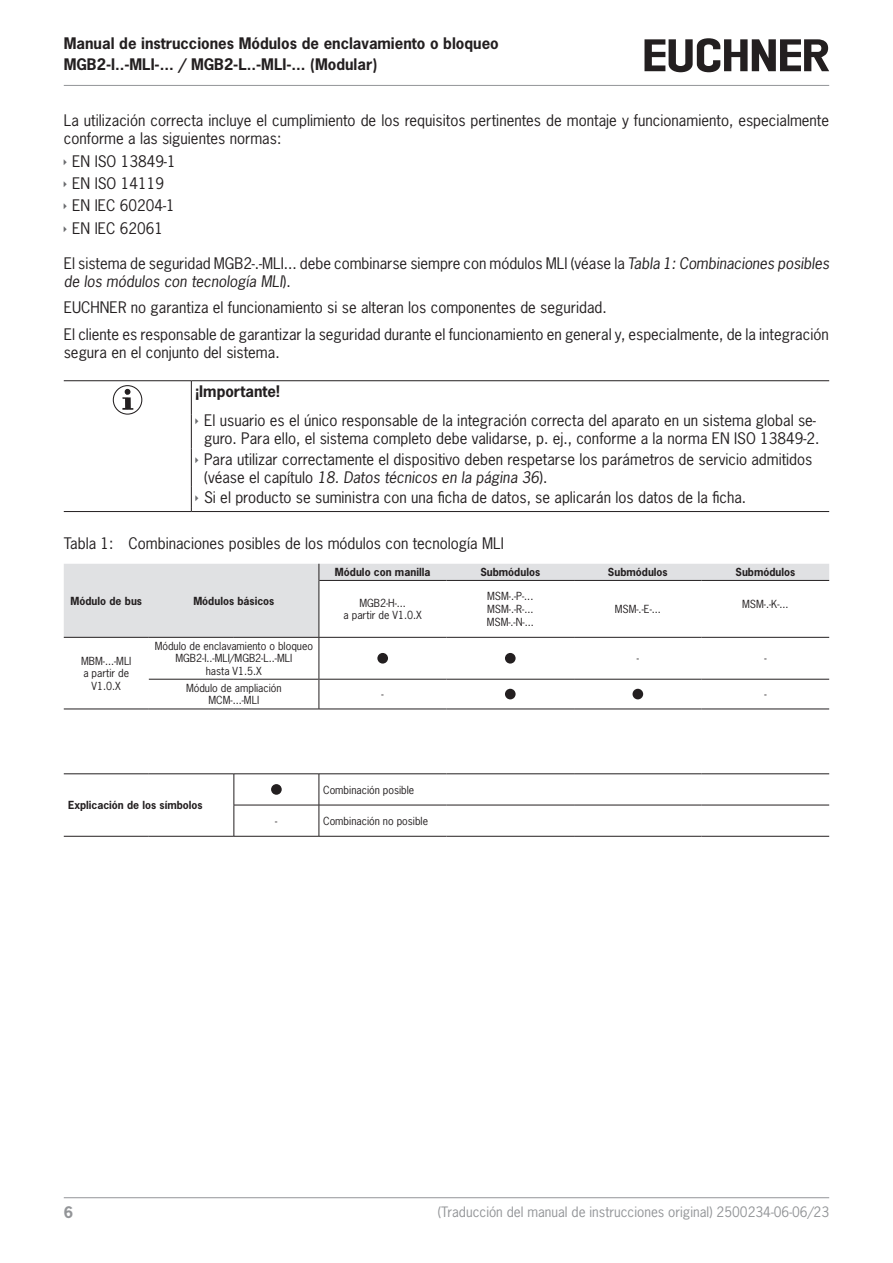
<style>
.page{position:relative;width:893px;height:1263px;background:#fff}
.page>*{position:absolute;margin:0;border:0;box-sizing:border-box;transform-origin:0 0}
.paragraph_last{font:15px/18px "News Gothic Std";color:#231f20}
.paragraph{font:15px/18px "News Gothic Std";color:#231f20}
.paragraph-2{font:700 15px/20.1px "News Gothic Std";color:#231f20}
.t1{font:700 15px "News Gothic Std";color:#939598}
.t2{font:13.5px "News Gothic Std";color:#939598}
.tablebodycentred{font:10.5px/12.6px "News Gothic Std";color:#231f20;text-align:center}
.tableheadcentered{font:700 10.5px "News Gothic Std";color:#231f20}
.tablebodyleft{font:10.5px "News Gothic Std";color:#231f20}
.tableheadleft{font:700 10.5px "News Gothic Std";color:#231f20}
.s1{font-style:italic}
</style>
<div class="page">
<hr style="left:64px;top:85px;width:765px;height:1px;background:#939598">
<hr style="left:64px;top:1197px;width:765px;height:1px;background:#939598">
<svg style="left:644px;top:38px;width:185px;height:34px"></svg>
<hr style="left:64px;top:380px;width:127px;height:1px;background:#231f20">
<hr style="left:191px;top:380px;width:638px;height:1px;background:#231f20">
<hr style="left:191px;top:381px;width:1px;height:34px;background:#231f20">
<hr style="left:191px;top:415px;width:1px;height:34px;background:#231f20">
<hr style="left:191px;top:449px;width:1px;height:38px;background:#231f20">
<hr style="left:64px;top:511px;width:127px;height:1px;background:#231f20">
<hr style="left:191px;top:511px;width:638px;height:1px;background:#231f20">
<svg style="left:113px;top:385px;width:29px;height:30px"></svg>
<svg style="left:122px;top:389px;width:11px;height:21px"></svg>
<svg style="left:64px;top:564px;width:765px;height:73px"></svg>
<hr style="left:319px;top:580px;width:127px;height:1px;background:#231f20">
<hr style="left:446px;top:580px;width:128px;height:1px;background:#231f20">
<hr style="left:574px;top:580px;width:128px;height:1px;background:#231f20">
<hr style="left:702px;top:580px;width:127px;height:1px;background:#231f20">
<hr style="left:149px;top:679px;width:85px;height:1px;background:#231f20">
<hr style="left:234px;top:679px;width:85px;height:1px;background:#231f20">
<hr style="left:319px;top:679px;width:127px;height:1px;background:#231f20">
<hr style="left:446px;top:679px;width:128px;height:1px;background:#231f20">
<hr style="left:574px;top:679px;width:128px;height:1px;background:#231f20">
<hr style="left:702px;top:679px;width:127px;height:1px;background:#231f20">
<hr style="left:64px;top:709px;width:85px;height:1px;background:#231f20">
<hr style="left:149px;top:709px;width:85px;height:1px;background:#231f20">
<hr style="left:234px;top:709px;width:85px;height:1px;background:#231f20">
<hr style="left:319px;top:709px;width:127px;height:1px;background:#231f20">
<hr style="left:446px;top:709px;width:128px;height:1px;background:#231f20">
<hr style="left:574px;top:709px;width:128px;height:1px;background:#231f20">
<hr style="left:702px;top:709px;width:127px;height:1px;background:#231f20">
<hr style="left:234px;top:773px;width:85px;height:1px;background:#231f20">
<hr style="left:319px;top:773px;width:127px;height:1px;background:#231f20">
<hr style="left:446px;top:773px;width:128px;height:1px;background:#231f20">
<hr style="left:574px;top:773px;width:128px;height:1px;background:#231f20">
<hr style="left:702px;top:773px;width:127px;height:1px;background:#231f20">
<hr style="left:64px;top:637px;width:85px;height:1px;background:#231f20">
<hr style="left:149px;top:637px;width:85px;height:1px;background:#231f20">
<hr style="left:234px;top:637px;width:85px;height:1px;background:#231f20">
<hr style="left:319px;top:637px;width:127px;height:1px;background:#231f20">
<hr style="left:446px;top:637px;width:128px;height:1px;background:#231f20">
<hr style="left:574px;top:637px;width:128px;height:1px;background:#231f20">
<hr style="left:702px;top:637px;width:127px;height:1px;background:#231f20">
<svg style="left:319px;top:564px;width:1px;height:16px"></svg>
<hr style="left:319px;top:774px;width:1px;height:31px;background:#231f20">
<hr style="left:319px;top:805px;width:1px;height:31px;background:#231f20">
<hr style="left:64px;top:773px;width:85px;height:1px;background:#231f20">
<hr style="left:149px;top:773px;width:85px;height:1px;background:#231f20">
<hr style="left:234px;top:774px;width:1px;height:31px;background:#231f20">
<hr style="left:234px;top:805px;width:1px;height:31px;background:#231f20">
<hr style="left:319px;top:580px;width:1px;height:57px;background:#231f20">
<hr style="left:319px;top:638px;width:1px;height:41px;background:#231f20">
<hr style="left:319px;top:679px;width:1px;height:30px;background:#231f20">
<hr style="left:64px;top:836px;width:85px;height:1px;background:#231f20">
<hr style="left:149px;top:836px;width:85px;height:1px;background:#231f20">
<hr style="left:234px;top:805px;width:85px;height:1px;background:#231f20">
<hr style="left:234px;top:836px;width:85px;height:1px;background:#231f20">
<hr style="left:319px;top:805px;width:127px;height:1px;background:#231f20">
<hr style="left:446px;top:805px;width:128px;height:1px;background:#231f20">
<hr style="left:574px;top:805px;width:128px;height:1px;background:#231f20">
<hr style="left:702px;top:805px;width:127px;height:1px;background:#231f20">
<hr style="left:319px;top:836px;width:127px;height:1px;background:#231f20">
<hr style="left:446px;top:836px;width:128px;height:1px;background:#231f20">
<hr style="left:574px;top:836px;width:128px;height:1px;background:#231f20">
<hr style="left:702px;top:836px;width:127px;height:1px;background:#231f20">
<div style="left:377px;top:653px;width:11px;height:10px;background:#231f20;border-radius:50%"></div>
<div style="left:505px;top:653px;width:11px;height:10px;background:#231f20;border-radius:50%"></div>
<div style="left:505px;top:689px;width:11px;height:10px;background:#231f20;border-radius:50%"></div>
<div style="left:632px;top:689px;width:11px;height:10px;background:#231f20;border-radius:50%"></div>
<div style="left:271px;top:784px;width:11px;height:11px;background:#231f20;border-radius:50%"></div>
<svg style="left:191px;top:487px;width:1px;height:24px"></svg>
<p class="paragraph-2" style="left:64px;top:33px;width:436px">Manual de instrucciones Módulos de enclavamiento o bloqueo<br>MGB2-I..-MLI-... / MGB2-L..-MLI-... (Modular)</p>
<p class="paragraph" style="left:64px;top:112px;width:767px">La utilización correcta incluye el cumplimiento de los requisitos pertinentes de montaje y funcionamiento, especialmente conforme a las siguientes normas:</p>
<p class="paragraph_last" style="left:72px;top:152px;width:105px">EN ISO 13849‑1</p>
<p class="paragraph_last" style="left:72px;top:174px;width:93px">EN ISO 14119</p>
<p class="paragraph_last" style="left:72px;top:196px;width:104px">EN IEC 60204‑1</p>
<p class="paragraph_last" style="left:72px;top:219px;width:92px">EN IEC 62061</p>
<p class="paragraph" style="left:64px;top:254px;width:767px">El sistema de seguridad MGB2-.-MLI... debe combinarse siempre con módulos MLI (véase la <span class="s1">Tabla 1: Combinaciones posibles de los módulos con tecnología MLI</span>).</p>
<p class="paragraph" style="left:64px;top:298px;width:544px">EUCHNER no garantiza el funcionamiento si se alteran los componentes de seguridad.</p>
<p class="paragraph_last" style="left:64px;top:325px;width:766px">El cliente es responsable de garantizar la seguridad durante el funcionamiento en general y, especialmente, de la integración segura en el conjunto del sistema.</p>
<p class="paragraph-2" style="left:196px;top:381px;width:86px">¡Importante!</p>
<p class="paragraph_last" style="left:204px;top:412px;width:617px">El usuario es el único responsable de la integración correcta del aparato en un sistema global se&shy;guro. Para ello, el sistema completo debe validarse, p. ej., conforme a la norma EN ISO 13849-2.</p>
<p class="paragraph_last" style="left:204px;top:450px;width:610px">Para utilizar correctamente el dispositivo deben respetarse los parámetros de servicio admitidos (véase el capítulo <span class="s1">18. Datos técnicos en la página 36</span>).</p>
<p class="paragraph_last" style="left:204px;top:488px;width:544px">Si el producto se suministra con una ficha de datos, se aplicarán los datos de la ficha.</p>
<p class="paragraph_last" style="left:64px;top:534px;width:442px">Tabla 1: Combinaciones posibles de los módulos con tecnología MLI</p>
<p class="tableheadcentered" style="left:71px;top:594px;width:73px">Módulo de bus</p>
<p class="tableheadcentered" style="left:193px;top:594px;width:82px">Módulos básicos</p>
<p class="tablebodycentred" style="left:81px;top:654px;width:52px">MBM-...-MLI</p>
<p class="tablebodycentred" style="left:83px;top:667px;width:47px">a partir de<br>V1.0.X</p>
<p class="tablebodycentred" style="left:155px;top:639px;width:160px">Módulo de enclavamiento o bloqueo</p>
<p class="tablebodycentred" style="left:175px;top:652px;width:118px">MGB2-I..-MLI/MGB2-L..-MLI</p>
<p class="tablebodycentred" style="left:206px;top:665px;width:58px">hasta V1.5.X</p>
<p class="tablebodycentred" style="left:186px;top:681px;width:97px">Módulo de ampliación</p>
<p class="tablebodycentred" style="left:209px;top:694px;width:52px">MCM-...-MLI</p>
<p class="tableheadcentered" style="left:335px;top:565px;width:97px">Módulo con manilla</p>
<p class="tableheadcentered" style="left:480px;top:565px;width:61px">Submódulos</p>
<p class="tableheadcentered" style="left:608px;top:565px;width:61px">Submódulos</p>
<p class="tableheadcentered" style="left:735px;top:565px;width:61px">Submódulos</p>
<p class="tablebodycentred" style="left:359px;top:596px;width:48px">MGB2-H-...</p>
<p class="tablebodycentred" style="left:344px;top:609px;width:80px">a partir de V1.0.X</p>
<p class="tablebodycentred" style="left:487px;top:590px;width:48px">MSM-.-P-...</p>
<p class="tablebodycentred" style="left:487px;top:603px;width:48px">MSM-.-R-...</p>
<p class="tablebodycentred" style="left:487px;top:615px;width:49px">MSM-.-N-...</p>
<p class="tablebodycentred" style="left:742px;top:597px;width:48px">MSM-.-K-...</p>
<p class="tablebodycentred" style="left:615px;top:603px;width:48px">MSM-.-E-...</p>
<p class="tablebodycentred" style="left:637px;top:652px;width:4px">-</p>
<p class="tablebodycentred" style="left:764px;top:652px;width:4px">-</p>
<p class="tablebodycentred" style="left:382px;top:688px;width:4px">-</p>
<p class="tablebodycentred" style="left:764px;top:688px;width:4px">-</p>
<p class="tableheadleft" style="left:68px;top:798px;width:136px">Explicación de los símbolos</p>
<p class="tablebodyleft" style="left:323px;top:783px;width:93px">Combinación posible</p>
<p class="tablebodycentred" style="left:275px;top:814px;width:4px">-</p>
<p class="tablebodyleft" style="left:323px;top:814px;width:106px">Combinación no posible</p>
<p class="t1" style="left:64px;top:1202px;width:11px">6</p>
<p class="t2" style="left:438px;top:1203px;width:393px">(Traducción del manual de instrucciones original) 2500234-06-06/23</p>
</div>
